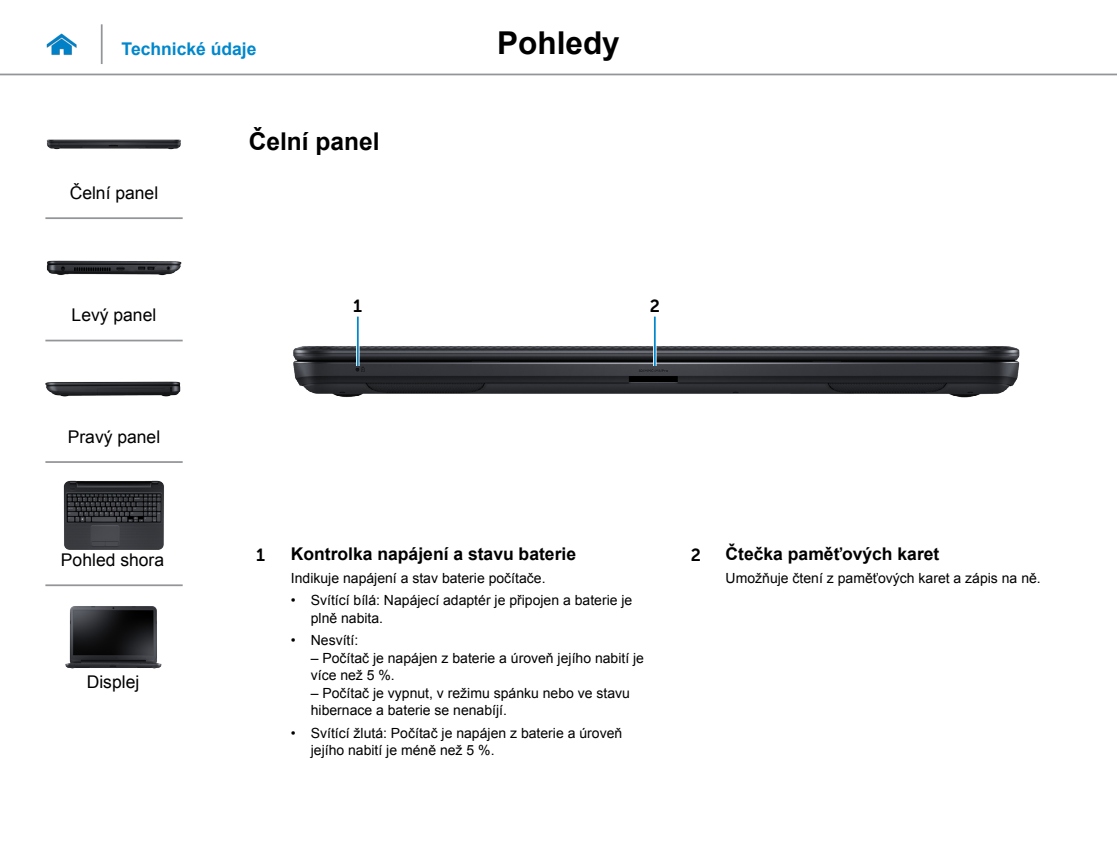
<style>
.page{position:relative;width:1117px;height:844px;background:#fff}
.page>*{position:absolute;margin:0;border:0;box-sizing:border-box;transform-origin:0 0}
.t1{font:700 31.5px "Arial";color:#000}
.Head2{font:700 24.5px "Arial";color:#000}
.Callout_Head{font:700 17.5px "Arial";color:#000}
.t2{font:17.5px "Arial";color:#000}
.Hyperlink{font:700 17.5px "Arial";color:#0087cc}
.Callout-L{font:17.5px "Museo Sans For Dell 700";color:#000}
.Callout_description{font:14px/17.5px "Arial";color:#000}
</style>
<div class="page">
<hr style="left:0;top:74px;width:1116px;height:1px;background:#939598">
<img style="left:46px;top:33px;width:31px;height:23px">
<img style="left:293px;top:346px;width:727px;height:52px">
<hr style="left:356px;top:316px;width:3px;height:50px;background:#fff">
<hr style="left:357px;top:316px;width:1px;height:50px;background:#0087cc">
<hr style="left:653px;top:316px;width:3px;height:50px;background:#fff">
<hr style="left:653px;top:316px;width:2px;height:50px;background:#0087cc">
<hr style="left:101px;top:24px;width:2px;height:40px;background:#939598">
<hr style="left:45px;top:217px;width:138px;height:2px;background:#939598">
<hr style="left:45px;top:339px;width:138px;height:2px;background:#939598">
<hr style="left:45px;top:461px;width:138px;height:2px;background:#939598">
<hr style="left:45px;top:584px;width:138px;height:2px;background:#939598">
<img style="left:65px;top:606px;width:97px;height:63px">
<img style="left:64px;top:480px;width:100px;height:69px">
<img style="left:45px;top:381px;width:136px;height:16px">
<img style="left:46px;top:260px;width:136px;height:16px">
<img style="left:46px;top:139px;width:135px;height:11px">
<p class="Hyperlink" style="left:122px;top:37px;width:136px">Technické údaje</p>
<h1 class="t1" style="left:497px;top:22px;width:124px">Pohledy</h1>
<p class="t2" style="left:70px;top:181px;width:90px">Čelní panel</p>
<p class="t2" style="left:72px;top:303px;width:86px">Levý panel</p>
<p class="Head2" style="left:249px;top:125px;width:132px">Čelní panel</p>
<p class="Callout-L" style="left:353px;top:296px;width:10px">1</p>
<p class="Callout-L" style="left:649px;top:296px;width:12px">2</p>
<p class="t2" style="left:68px;top:425px;width:94px">Pravý panel</p>
<p class="t2" style="left:61px;top:548px;width:105px">Pohled shora</p>
<p class="t2" style="left:87px;top:670px;width:54px">Displej</p>
<p class="Callout-L" style="left:256px;top:544px;width:10px">1</p>
<p class="Callout_Head" style="left:291px;top:542px;width:286px">Kontrolka napájení a stavu baterie</p>
<p class="Callout_description" style="left:291px;top:569px;width:256px">Indikuje napájení a stav baterie počítače.</p>
<p class="Callout_description" style="left:311px;top:591px;width:323px;text-indent:-20px">• Svítící bílá: Napájecí adaptér je připojen a baterie je plně nabita.</p>
<p class="Callout_description" style="left:291px;top:631px;width:69px">• Nesvítí:</p>
<p class="Callout_description" style="left:311px;top:649px;width:335px">– Počítač je napájen z baterie a úroveň jejího nabití je více než 5 %.</p>
<p class="Callout_description" style="left:311px;top:684px;width:321px">– Počítač je vypnut, v režimu spánku nebo ve stavu hibernace a baterie se nenabíjí.</p>
<p class="Callout_description" style="left:311px;top:724px;width:313px;text-indent:-20px">• Svítící žlutá: Počítač je napájen z baterie a úroveň jejího nabití je méně než 5 %.</p>
<p class="Callout-L" style="left:690px;top:544px;width:12px">2</p>
<p class="Callout_Head" style="left:725px;top:542px;width:215px">Čtečka paměťových karet</p>
<p class="Callout_description" style="left:725px;top:569px;width:316px">Umožňuje čtení z paměťových karet a zápis na ně.</p>
</div>
